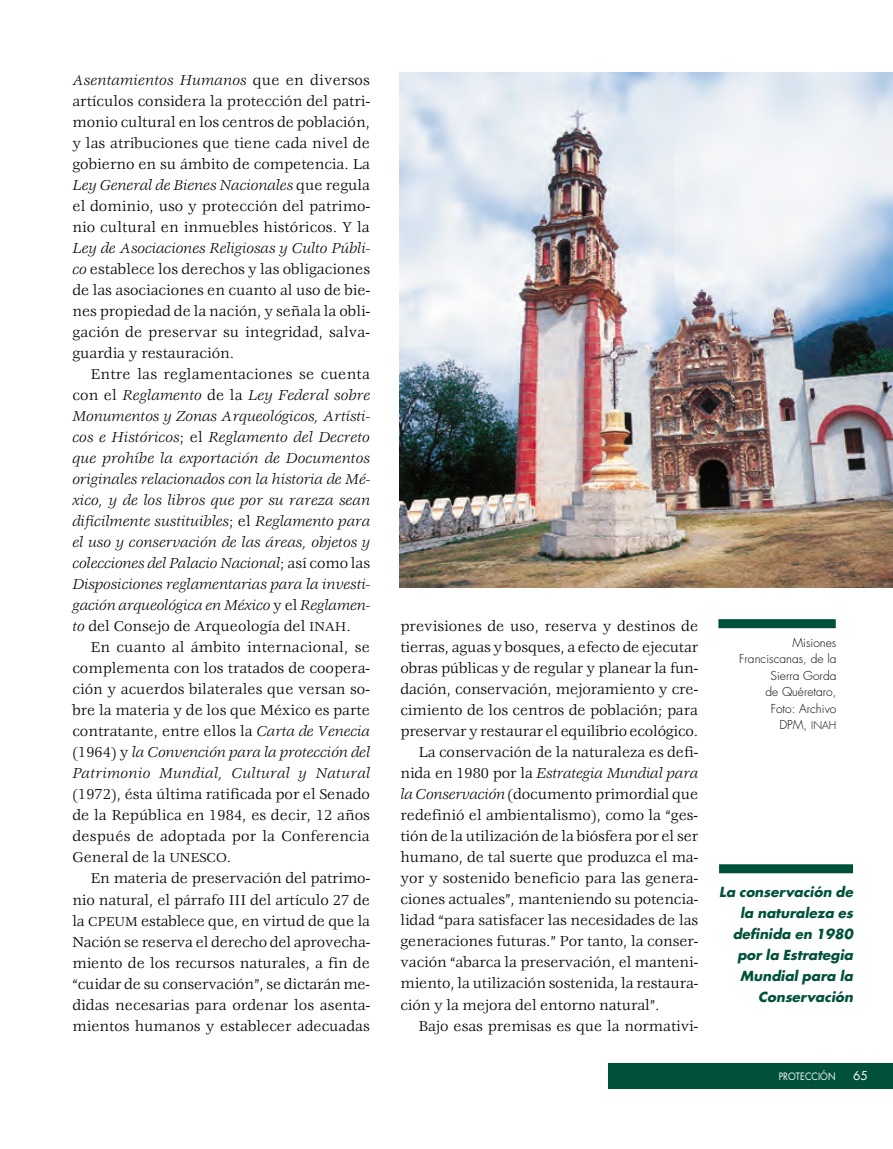
<style>
.page{position:relative;width:893px;height:1149px;background:#fff}
.page>*{position:absolute;margin:0;border:0;box-sizing:border-box;transform-origin:0 0}
.t1{font:15.75px/21px "Veljovic";letter-spacing:-.005em;color:#000;text-align:justify}
.t2{font:italic 15.75px/21px "Veljovic";color:#000;text-align:justify}
.t3{font:italic 700 13.5px/21.1px "Futura";color:#00513a;text-align:right}
.t4{font:300 12px "Futura";color:#000}
.t5{font:12px "Futura";color:#fff}
.t6{font:300 10.5px "Futura";color:#000}
.t7{font:9.9px "Futura";color:#fff;scale:.91 1}
.s1{font-style:italic}
.s2{font-style:normal}
.s3{font-style:normal;font-size:14.25px}
.s4{font-size:14.25px}
.s5{font-size:12px}
</style>
<div class="page">
<div style="left:608px;top:1063px;width:285px;height:25px;background:#00513a"></div>
<img style="left:400px;top:72px;width:493px;height:515px">
<div style="left:718px;top:619px;width:118px;height:9px;background:#00513a"></div>
<div style="left:719px;top:864px;width:134px;height:9px;background:#00513a"></div>
<p class="t1" style="left:72px;top:70px;width:299px"><span class="s1">Asentamientos Humanos</span> que en diversos artículos considera la protección del patri&shy;monio cultural en los centros de población, y las atribuciones que tiene cada nivel de gobierno en su ámbito de competencia. La <span class="s1">Ley General de Bienes Nacionales</span> que regula el dominio, uso y protección del patrimo&shy;nio cultural en inmuebles históricos. Y la</p>
<p class="t1" style="left:72px;top:238px;width:299px"><span class="s1">Ley de Asociaciones Religiosas y Culto Públi&shy;co</span> establece los derechos y las obligaciones de las asociaciones en cuanto al uso de bie&shy;nes propiedad de la nación, y señala la obli&shy;gación de preservar su integridad, salva&shy;guardia y restauración.</p>
<p class="t2" style="left:72px;top:364px;width:299px;text-indent:18px"><span class="s2">Entre las reglamentaciones se cuenta con el</span> Reglamento <span class="s2">de la</span> Ley Federal sobre Monumentos y Zonas Arqueológicos, Artísti&shy;cos e Históricos<span class="s2">; el</span> Reglamento del Decreto que prohíbe la exportación de Documentos originales relacionados con la historia de Mé&shy;xico, y de los libros que por su rareza sean difícilmente sustituibles<span class="s2">; el</span> Reglamento para el uso y conservación de las áreas, objetos y colecciones del Palacio Nacional<span class="s2">; así como las </span>Disposiciones reglamentarias para la investi&shy;gación arqueológica en México <span class="s2">y el</span> Reglamen&shy;to <span class="s2">del Consejo de Arqueología del</span> <span class="s3">INAH</span><span class="s2">.</span></p>
<p class="t1" style="left:72px;top:637px;width:299px;text-indent:18px">En cuanto al ámbito internacional, se complementa con los tratados de coopera&shy;ción y acuerdos bilaterales que versan so&shy;bre la materia y de los que México es parte contratante, entre ellos la <span class="s1">Carta de Venecia </span>(1964) y <span class="s1">la Convención para la protección del Patrimonio Mundial, Cultural y Natural</span></p>
<p class="t1" style="left:72px;top:784px;width:299px">(1972), ésta última ratificada por el Senado de la República en 1984, es decir, 12 años después de adoptada por la Conferencia General de la <span class="s4">UNESCO</span>.</p>
<p class="t1" style="left:72px;top:868px;width:299px;text-indent:18px">En materia de preservación del patrimo&shy;nio natural, el párrafo III del artículo 27 de la <span class="s4">CPEUM</span> establece que, en virtud de que la Nación se reserva el derecho del aprovecha&shy;miento de los recursos naturales, a fin de “cuidar de su conservación”, se dictarán me&shy;didas necesarias para ordenar los asenta&shy;mientos humanos y establecer adecuadas</p>
<p class="t1" style="left:400px;top:616px;width:299px">previsiones de uso, reserva y destinos de</p>
<p class="t1" style="left:400px;top:637px;width:299px">tierras, aguas y bosques, a efecto de ejecutar</p>
<p class="t1" style="left:400px;top:658px;width:299px">obras públicas y de regular y planear la fun-</p>
<p class="t1" style="left:400px;top:679px;width:299px">dación, conservación, mejoramiento y cre-</p>
<p class="t1" style="left:400px;top:700px;width:299px">cimiento de los centros de población; para</p>
<p class="t1" style="left:400px;top:721px;width:299px">preservar y restaurar el equilibrio ecológico.</p>
<p class="t1" style="left:418px;top:742px;width:281px">La conservación de la naturaleza es defi-</p>
<p class="t2" style="left:400px;top:763px;width:299px"><span class="s2">nida en 1980 por la</span> Estrategia Mundial para</p>
<p class="t1" style="left:400px;top:784px;width:299px"><span class="s1">la Conservación</span>(documento primordial que</p>
<p class="t1" style="left:400px;top:805px;width:299px">redefinió el ambientalismo), como la “ges-</p>
<p class="t1" style="left:400px;top:826px;width:299px">tión de la utilización de la biósfera por el ser</p>
<p class="t1" style="left:400px;top:847px;width:299px">humano, de tal suerte que produzca el ma-</p>
<p class="t1" style="left:400px;top:868px;width:299px">yor y sostenido beneficio para las genera-</p>
<p class="t1" style="left:400px;top:889px;width:299px">ciones actuales”, manteniendo su potencia-</p>
<p class="t1" style="left:400px;top:910px;width:299px">lidad “para satisfacer las necesidades de las</p>
<p class="t1" style="left:400px;top:931px;width:299px">generaciones futuras.” Por tanto, la conser-</p>
<p class="t1" style="left:400px;top:952px;width:299px">vación “abarca la preservación, el manteni-</p>
<p class="t1" style="left:400px;top:973px;width:299px">miento, la utilización sostenida, la restaura-</p>
<p class="t1" style="left:400px;top:994px;width:261px">ción y la mejora del entorno natural”.</p>
<p class="t1" style="left:418px;top:1015px;width:281px">Bajo esas premisas es que la normativi-</p>
<p class="t4" style="left:792px;top:634px;width:46px">Misiones</p>
<p class="t4" style="left:739px;top:651px;width:99px">Franciscanas, de la</p>
<p class="t4" style="left:770px;top:667px;width:67px">Sierra Gorda</p>
<p class="t4" style="left:765px;top:684px;width:73px">de Quéretaro,</p>
<p class="t4" style="left:771px;top:700px;width:67px">Foto: Archivo</p>
<p class="t4" style="left:779px;top:717px;width:9px">DPM</p>
<p class="t6" style="left:804px;top:718px;width:34px"><span class="s5">,</span> I naH</p>
<p class="t3" style="left:719px;top:880px;width:135px">La conservación de la naturaleza es definida en 1980 por la Estrategia<br>Mundial para la<br>Conservación</p>
<p class="t7" style="left:779px;top:1068px;width:12px">PROTECCI</p>
<p class="t7" style="left:820px;top:1068px;width:15px">ÓN</p>
<p class="t5" style="left:853px;top:1066px;width:16px">65</p>
</div>
